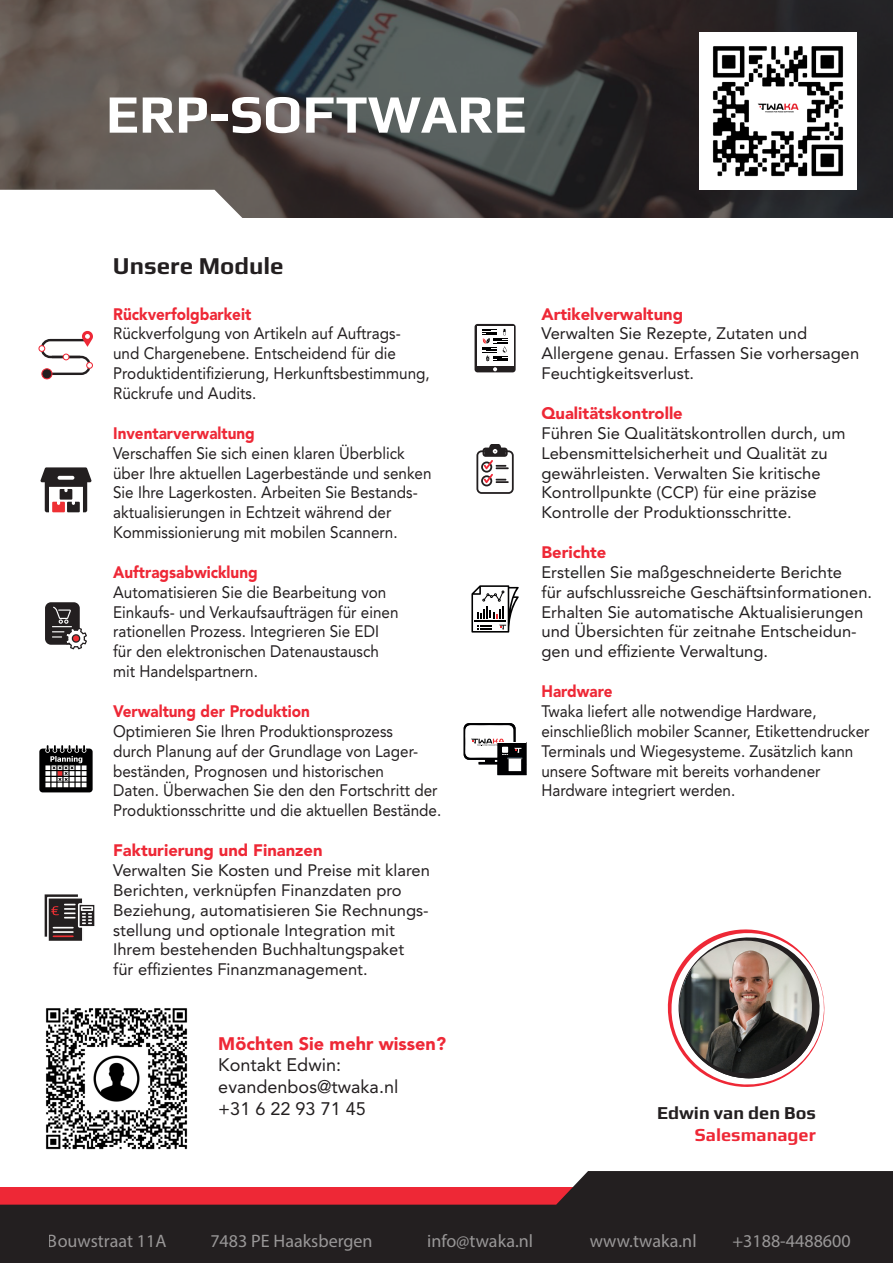
<style>
.page{position:relative;width:893px;height:1263px;background:#fff}
.page>*{position:absolute;margin:0;border:0;box-sizing:border-box;transform-origin:0 0}
.t1{font:700 54.15px "Play";color:#fff}
.t2{font:700 24.15px "Play";color:#231f20}
.t3{font:18px "Myriad Pro";color:#fff}
.t4{font:18px/21.6px "Avenir LT Std";color:#231f20}
.t5{font:700 18px/21.6px "Play";color:#231f20;text-align:right}
.t6{font:16.5px/19.8px "Avenir LT Std";color:#231f20;scale:.92 1}
.t7{font:16.5px/19.8px "Avenir LT Std";color:#231f20}
.s1{font-weight:900;color:#ee2836}
.s2{color:#ee2836}
</style>
<div class="page">
<svg style="left:0;top:1171px;width:893px;height:92px;background:#54393b"></svg>
<svg style="left:0;top:0;width:893px;height:218px;background:#494544"></svg>
<svg style="left:0;top:190px;width:258px;height:28px"></svg>
<div style="left:38px;top:345px;width:7px;height:7px;border:1px solid #ee2836;border-radius:50%"></div>
<svg style="left:39px;top:330px;width:54px;height:46px"></svg>
<div style="left:86px;top:362px;width:7px;height:7px;border:1px solid #ee2836;border-radius:50%"></div>
<div style="left:42px;top:369px;width:10px;height:10px;background:#231f20;border-radius:50%"></div>
<div style="left:41px;top:368px;width:11px;height:11px;border:1px solid #ee2836;border-radius:50%"></div>
<svg style="left:476px;top:444px;width:38px;height:50px"></svg>
<svg style="left:44px;top:894px;width:51px;height:47px"></svg>
<svg style="left:471px;top:585px;width:48px;height:48px"></svg>
<svg style="left:39px;top:745px;width:54px;height:47px"></svg>
<svg style="left:40px;top:467px;width:52px;height:45px"></svg>
<svg style="left:475px;top:324px;width:41px;height:48px"></svg>
<div style="left:477px;top:326px;width:36px;height:40px;background:#fff"></div>
<svg style="left:482px;top:329px;width:26px;height:42px"></svg>
<div style="left:45px;top:602px;width:35px;height:43px;background:#231f20;border-radius:6px"></div>
<svg style="left:52px;top:607px;width:35px;height:42px"></svg>
<svg style="left:464px;top:723px;width:63px;height:53px"></svg>
<svg style="left:667px;top:929px;width:158px;height:158px"></svg>
<img style="left:700px;top:33px;width:157px;height:157px">
<img style="left:46px;top:1008px;width:142px;height:142px">
<p class="t1" style="left:106px;top:76px;width:422px">ERP-SOFTWARE</p>
<p class="t2" style="left:113px;top:249px;width:172px">Unsere Module</p>
<p class="t6" style="left:113px;top:304px;width:346px"><span class="s1">Rückverfolgbarkeit<br></span>Rückverfolgung von Artikeln auf Auftrags&shy;und Chargenebene. Entscheidend für die Produktidentifizierung, Herkunftsbestimmung, Rückrufe und Audits.</p>
<p class="t6" style="left:113px;top:423px;width:348px"><span class="s1">Inventarverwaltung<br></span>Verschaffen Sie sich einen klaren Überblick über Ihre aktuellen Lagerbestände und senken Sie Ihre Lagerkosten. Arbeiten Sie Bestands&shy;aktualisierungen in Echtzeit während der Kommissionierung mit mobilen Scannern.</p>
<p class="t6" style="left:113px;top:562px;width:312px"><span class="s1">Auftragsabwicklung<br></span>Automatisieren Sie die Bearbeitung von Einkaufs- und Verkaufsaufträgen für einen rationellen Prozess. Integrieren Sie EDI für den elektronischen Datenaustausch mit Handelspartnern.</p>
<p class="t6" style="left:113px;top:701px;width:358px"><span class="s1">Verwaltung der Produktion<br></span>Optimieren Sie Ihren Produktionsprozess<br>durch Planung auf der Grundlage von Lager&shy;beständen, Prognosen und historischen<br>Daten. Überwachen Sie den den Fortschritt der Produktionsschritte und die aktuellen Bestände.</p>
<p class="t7" style="left:113px;top:840px;width:318px"><span class="s1">Fakturierung und Finanzen<br></span>Verwalten Sie Kosten und Preise mit klaren Berichten, verknüpfen Finanzdaten pro Beziehung, automatisieren Sie Rechnungs&shy;stellung und optionale Integration mit Ihrem bestehenden Buchhaltungspaket<br>für effizientes Finanzmanagement.</p>
<p class="t4" style="left:218px;top:1033px;width:229px"><span class="s1">Möchten Sie mehr wissen?<br></span>Kontakt Edwin: evandenbos@twaka.nl<br>+31 6 22 93 71 45</p>
<p class="t7" style="left:541px;top:304px;width:319px"><span class="s1">Artikelverwaltung<br></span>Verwalten Sie Rezepte, Zutaten und<br>Allergene genau. Erfassen Sie vorhersagen<br>Feuchtigkeitsverlust.</p>
<p class="t7" style="left:541px;top:403px;width:306px"><span class="s1">Qualitätskontrolle<br></span>Führen Sie Qualitätskontrollen durch, um Lebensmittelsicherheit und Qualität zu gewährleisten. Verwalten Sie kritische Kontrollpunkte (CCP) für eine präzise Kontrolle der Produktionsschritte.</p>
<p class="t7" style="left:541px;top:542px;width:332px"><span class="s1">Berichte<br></span>Erstellen Sie maßgeschneiderte Berichte<br>für aufschlussreiche Geschäftsinformationen.<br>Erhalten Sie automatische Aktualisierungen und Übersichten für zeitnahe Entscheidun&shy;gen und effiziente Verwaltung.</p>
<p class="t6" style="left:541px;top:682px;width:358px"><span class="s1">Hardware<br></span>Twaka liefert alle notwendige Hardware, einschließlich mobiler Scanner, Etikettendrucker Terminals und Wiegesysteme. Zusätzlich kann unsere Software mit bereits vorhandener Hardware integriert werden.</p>
<p class="t5" style="left:657px;top:1101px;width:160px">Edwin van den Bos<br><span class="s2">Salesmanager</span></p>
<p class="t3" style="left:48px;top:1230px;width:120px">Bouwstraat 11A</p>
<p class="t3" style="left:210px;top:1230px;width:164px">7483 PE Haaksbergen</p>
<p class="t3" style="left:427px;top:1230px;width:108px">info@twaka.nl</p>
<p class="t3" style="left:590px;top:1230px;width:108px">www.twaka.nl</p>
<p class="t3" style="left:732px;top:1230px;width:120px">+3188-4488600</p>
</div>
